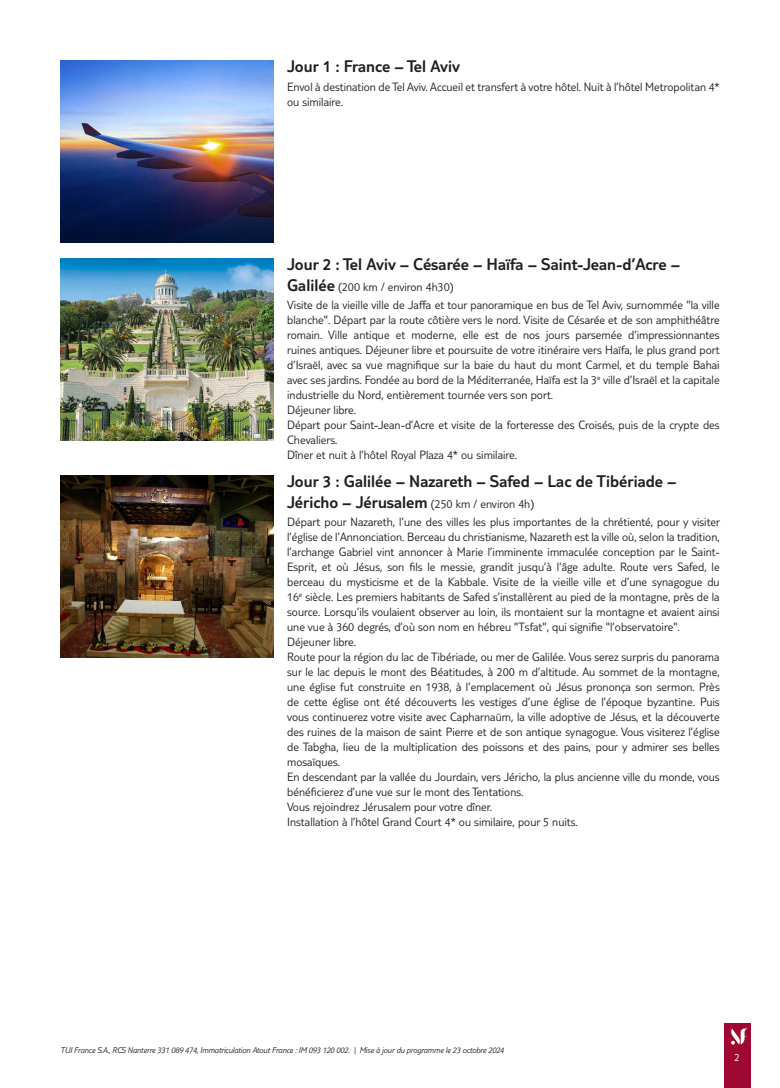
<style>
.page{position:relative;width:780px;height:1088px;background:#fff}
.page>*{position:absolute;margin:0;border:0;box-sizing:border-box;transform-origin:0 0}
.t1{font:300 17.5px/21px "TUI Type";color:#231f20}
.t2{font:300 12.5px/15px "TUI Type";color:#231f20}
.t3{font:300 11.25px "TUI Type";color:#fff}
.t4{font:italic 300 8.75px "TUI Type";letter-spacing:-.02em;color:#231f20}
.s1{font-size:17.5px}
.s2{font-size:12.5px}
</style>
<div class="page">
<div style="left:724px;top:1023px;width:26px;height:65px;background:#9e0832"></div>
<svg style="left:731px;top:1028px;width:17px;height:16px"></svg>
<img style="left:60px;top:60px;width:213px;height:182px">
<img style="left:60px;top:258px;width:213px;height:182px">
<img style="left:60px;top:475px;width:213px;height:182px">
<h1 class="t1" style="left:287px;top:55px;width:174px">Jour 1 : France – Tel Aviv</h1>
<p class="t2" style="left:287px;top:79px;width:434px">Envol à destination de Tel Aviv. Accueil et transfert à votre hôtel. Nuit à l’hôtel Metropolitan 4* ou similaire.</p>
<h1 class="t1" style="left:287px;top:253px;width:394px">Jour 2 : Tel Aviv – Césarée – Haïfa – Saint-Jean-d’Acre –</h1>
<p class="t2" style="left:287px;top:277px;width:434px;line-height:18.5px"><span class="s1">Galilée</span> (200 km / environ 4h30)<br>Visite de la vieille ville de Jaffa et tour panoramique en bus de Tel Aviv, surnommée "la ville</p>
<p class="t2" style="left:287px;top:312px;width:434px">blanche". Départ par la route côtière vers le nord. Visite de Césarée et de son amphithéâtre romain. Ville antique et moderne, elle est de nos jours parsemée d’impressionnantes ruines antiques. Déjeuner libre et poursuite de votre itinéraire vers Haïfa, le plus grand port d’Israël, avec sa vue magnifique sur la baie du haut du mont Carmel, et du temple Bahai avec ses jardins. Fondée au bord de la Méditerranée, Haïfa est la 3<sup>e</sup> ville d’Israël et la capitale industrielle du Nord, entièrement tournée vers son port.<br>Déjeuner libre.<br>Départ pour Saint-Jean-d’Acre et visite de la forteresse des Croisés, puis de la crypte des Chevaliers.<br>Dîner et nuit à l’hôtel Royal Plaza 4* ou similaire.</p>
<h1 class="t1" style="left:287px;top:470px;width:390px">Jour 3 : Galilée – Nazareth – Safed – Lac de Tibériade –<br>Jéricho – Jérusalem <span class="s2">(250 km / environ 4h)</span></h1>
<p class="t2" style="left:287px;top:514px;width:434px">Départ pour Nazareth, l’une des villes les plus importantes de la chrétienté, pour y visiter l’église de l’Annonciation. Berceau du christianisme, Nazareth est la ville où, selon la tradition, l’archange Gabriel vint annoncer à Marie l’imminente immaculée conception par le Saint-Esprit, et où Jésus, son fils le messie, grandit jusqu’à l’âge adulte. Route vers Safed, le berceau du mysticisme et de la Kabbale. Visite de la vieille ville et d’une synagogue du 16<sup>e</sup> siècle. Les premiers habitants de Safed s’installèrent au pied de la montagne, près de la source. Lorsqu’ils voulaient observer au loin, ils montaient sur la montagne et avaient ainsi une vue à 360 degrés, d’où son nom en hébreu "Tsfat", qui signifie "l’observatoire".<br>Déjeuner libre.<br>Route pour la région du lac de Tibériade, ou mer de Galilée. Vous serez surpris du panorama sur le lac depuis le mont des Béatitudes, à 200 m d’altitude. Au sommet de la montagne, une église fut construite en 1938, à l’emplacement où Jésus prononça son sermon. Près de cette église ont été découverts les vestiges d’une église de l’époque byzantine. Puis vous continuerez votre visite avec Capharnaüm, la ville adoptive de Jésus, et la découverte des ruines de la maison de saint Pierre et de son antique synagogue. Vous visiterez l’église de Tabgha, lieu de la multiplication des poissons et des pains, pour y admirer ses belles mosaïques.<br>En descendant par la vallée du Jourdain, vers Jéricho, la plus ancienne ville du monde, vous bénéficierez d’une vue sur le mont des Tentations.<br>Vous rejoindrez Jérusalem pour votre dîner.<br>Installation à l’hôtel Grand Court 4* ou similaire, pour 5 nuits.</p>
<p class="t4" style="left:60px;top:1045px;width:445px">TUI France S.A., RCS Nanterre 331 089 474, Immatriculation Atout France : IM 093 120 002. | Mise à jour du programme le 23 octobre 2024</p>
<p class="t3" style="left:734px;top:1050px;width:7px">2</p>
</div>
